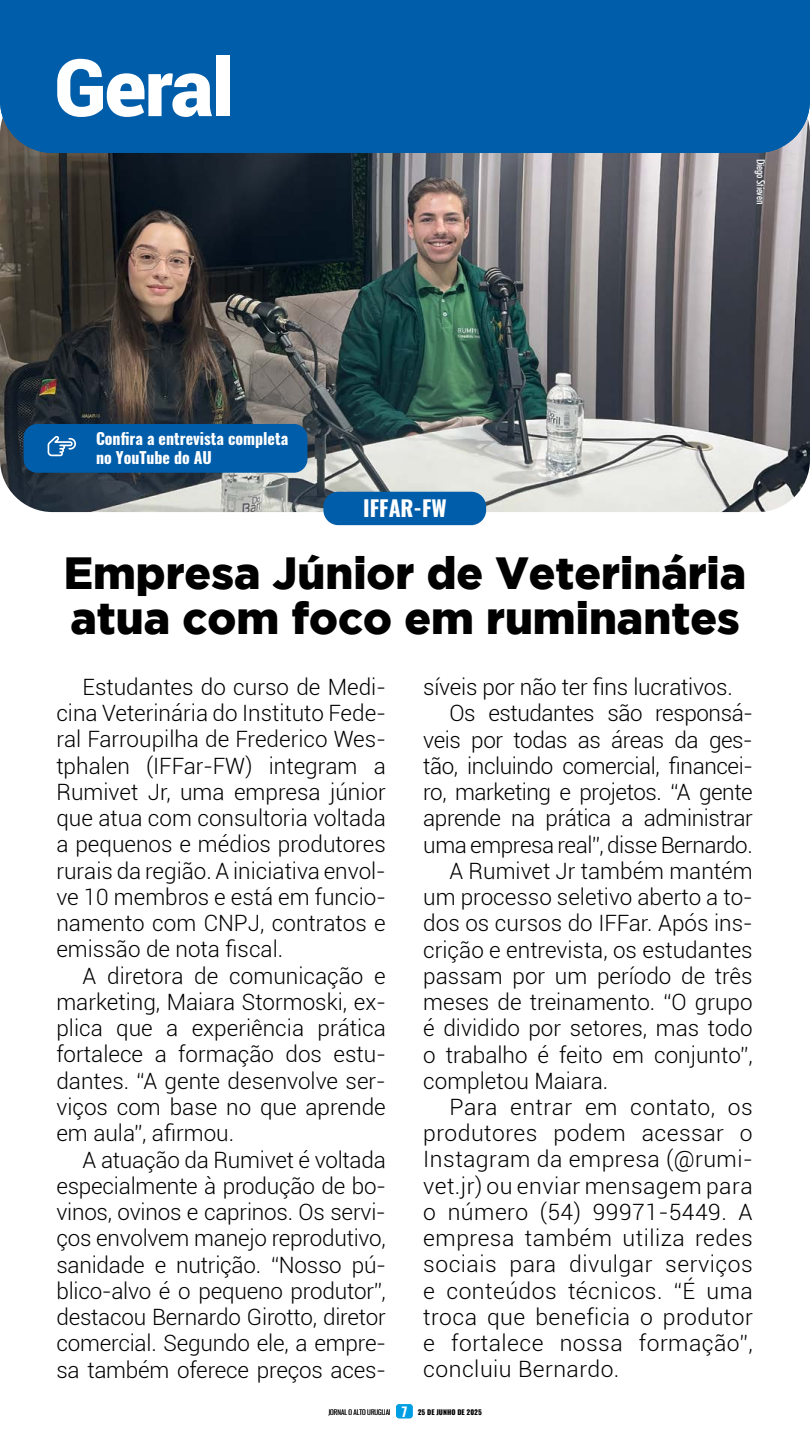
<style>
.page{position:relative;width:810px;height:1440px;background:#fff}
.page>*{position:absolute;margin:0;border:0;box-sizing:border-box;transform-origin:0 0}
.t1{font:900 79.5px "Roboto";letter-spacing:-.02em;color:#fff}
.t2{font:900 45px/45px "Gotham";color:#000}
.t3{font:300 22.5px/26.2px "Roboto";color:#000;text-align:justify}
.t4{font:300 22.5px "Roboto";letter-spacing:.02em;color:#000}
.t5{font:300 22.5px "Roboto";letter-spacing:-.02em;color:#000}
.t6{font:700 21.75px "Oswald";color:#fff}
.t7{font:700 15.9px/18.8px "Oswald";color:#fff}
.t8{font:500 condensed 11.25px "Futura BT";letter-spacing:-.02em;color:#fff}
.t9{font:300 6.98px "Oswald";color:#000}
.t10{font:800 6.98px "Oswald";color:#000}
.s1{font-weight:700;font-size:12.9px;color:#fff}
</style>
<div class="page">
<img style="left:0;top:153px;width:810px;height:359px">
<div style="left:24px;top:424px;width:283px;height:49px;background:#005da9;border-radius:14px"></div>
<div style="left:396px;top:1404px;width:17px;height:14px;background:#009fe3;border-radius:3px"></div>
<div style="left:0;top:0;width:810px;height:153px;background:#005da9"></div>
<div style="left:323px;top:492px;width:163px;height:33px;background:#005da9;border-radius:15px"></div>
<svg style="left:48px;top:435px;width:28px;height:21px"></svg>
<h1 class="t1" style="left:54px;top:32px;width:181px">Geral</h1>
<p class="t8" style="left:768px;top:159px;width:47px;rotate:90deg">Diego Stieven</p>
<p class="t7" style="left:96px;top:430px;width:194px">Confira a entrevista completa no YouTube do AU</p>
<p class="t6" style="left:363px;top:493px;width:85px">IFFAR-FW</p>
<h2 class="t2" style="left:64px;top:550px;width:684px">Empresa Júnior de Veterinária atua com foco em ruminantes</h2>
<p class="t3" style="left:56px;top:673px;width:331px;text-indent:26px">Estudantes do curso de Medi&shy;cina Veterinária do Instituto Fede&shy;ral Farroupilha de Frederico Wes&shy;tphalen (IFFar-FW) integram a Rumivet Jr, uma empresa júnior que atua com consultoria voltada a pequenos e médios produtores rurais da região. A iniciativa envol&shy;ve 10 membros e está em funcio&shy;namento com CNPJ, contratos e emissão de nota fiscal.</p>
<p class="t3" style="left:56px;top:962px;width:331px;text-indent:26px">A diretora de comunicação e marketing, Maiara Stormoski, ex&shy;plica que a experiência prática fortalece a formação dos estu&shy;dantes. “A gente desenvolve ser&shy;viços com base no que aprende em aula”, afirmou.</p>
<p class="t3" style="left:56px;top:1146px;width:331px;text-indent:26px">A atuação da Rumivet é voltada especialmente à produção de bo&shy;vinos, ovinos e caprinos. Os servi&shy;ços envolvem manejo reprodutivo, sanidade e nutrição. “Nosso pú&shy;blico-alvo é o pequeno produtor”, destacou Bernardo Girotto, diretor comercial. Segundo ele, a empre&shy;sa também oferece preços aces-</p>
<p class="t9" style="left:328px;top:1407px;width:81px">JORNAL O ALTO URUGUAI <span class="s1">7</span></p>
<p class="t3" style="left:423px;top:673px;width:311px">síveis por não ter fins lucrativos.</p>
<p class="t5" style="left:450px;top:698px;width:305px">Os estudantes são responsá-</p>
<p class="t5" style="left:423px;top:724px;width:331px">veis por todas as áreas da ges-</p>
<p class="t5" style="left:423px;top:750px;width:331px">tão, incluindo comercial, financei-</p>
<p class="t5" style="left:423px;top:777px;width:331px">ro, marketing e projetos. “A gente</p>
<p class="t5" style="left:423px;top:803px;width:331px">aprende na prática a administrar</p>
<p class="t5" style="left:423px;top:829px;width:331px">uma empresa real”, disse Bernardo.</p>
<p class="t3" style="left:450px;top:857px;width:305px">A Rumivet Jr também mantém</p>
<p class="t3" style="left:423px;top:883px;width:331px">um processo seletivo aberto a to-</p>
<p class="t3" style="left:423px;top:910px;width:331px">dos os cursos do IFFar. Após ins-</p>
<p class="t3" style="left:423px;top:936px;width:331px">crição e entrevista, os estudantes</p>
<p class="t3" style="left:423px;top:962px;width:331px">passam por um período de três</p>
<p class="t3" style="left:423px;top:988px;width:331px">meses de treinamento. “O grupo</p>
<p class="t3" style="left:423px;top:1015px;width:331px">é dividido por setores, mas todo</p>
<p class="t3" style="left:423px;top:1041px;width:331px">o trabalho é feito em conjunto”,</p>
<p class="t3" style="left:423px;top:1067px;width:186px">completou Maiara.</p>
<p class="t4" style="left:450px;top:1091px;width:305px">Para entrar em contato, os</p>
<p class="t4" style="left:423px;top:1118px;width:331px">produtores podem acessar o</p>
<p class="t4" style="left:423px;top:1144px;width:331px">Instagram da empresa (@rumi-</p>
<p class="t4" style="left:423px;top:1170px;width:331px">vet.jr) ou enviar mensagem para</p>
<p class="t4" style="left:423px;top:1196px;width:331px">o número (54) 99971-5449. A</p>
<p class="t4" style="left:423px;top:1223px;width:331px">empresa também utiliza redes</p>
<p class="t4" style="left:423px;top:1249px;width:331px">sociais para divulgar serviços</p>
<p class="t4" style="left:423px;top:1275px;width:331px">e conteúdos técnicos. “É uma</p>
<p class="t4" style="left:423px;top:1301px;width:331px">troca que beneficia o produtor</p>
<p class="t4" style="left:423px;top:1328px;width:331px">e fortalece nossa formação”,</p>
<p class="t4" style="left:423px;top:1354px;width:198px">concluiu Bernardo.</p>
<p class="t10" style="left:418px;top:1407px;width:66px">25 DE JUNHO DE 2025</p>
</div>
